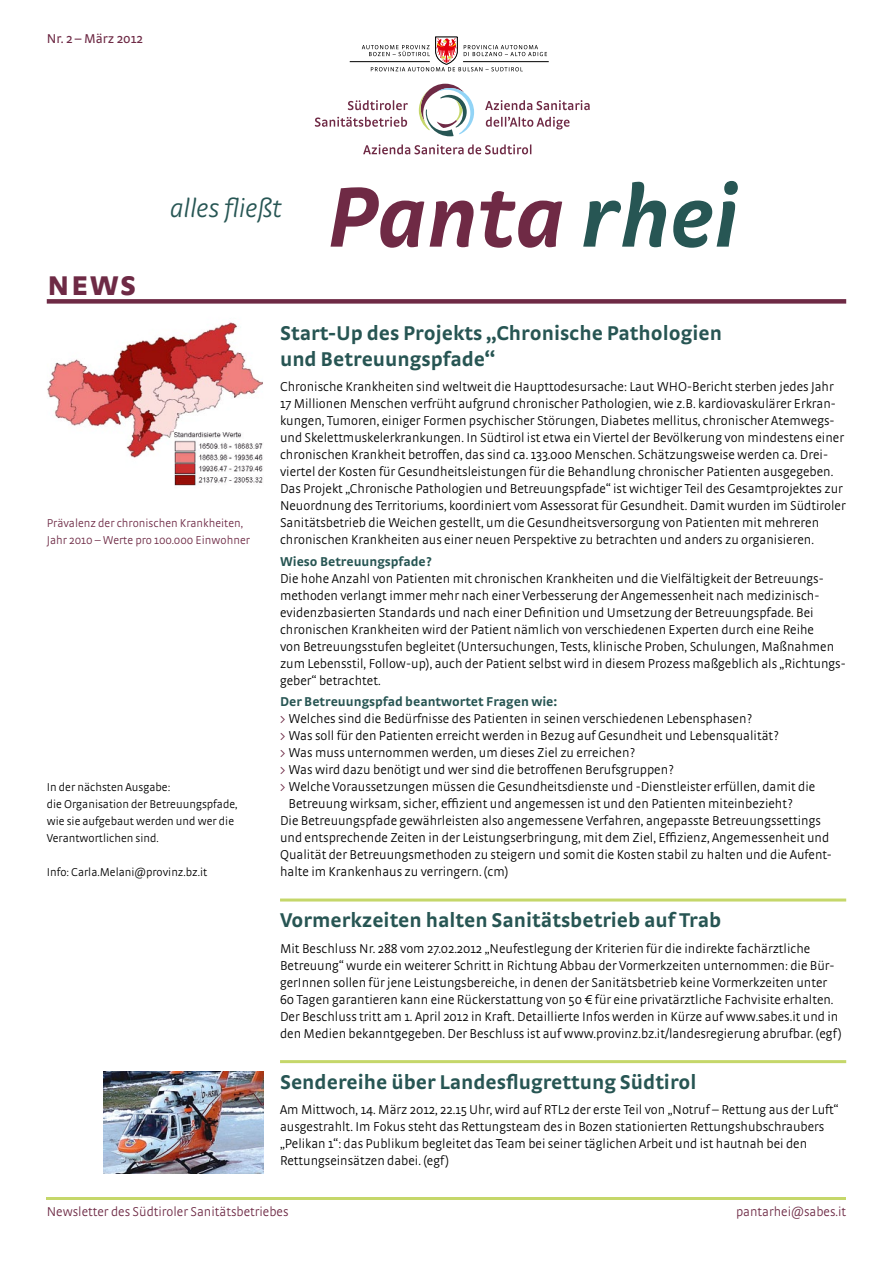
<style>
.page{position:relative;width:893px;height:1263px;background:#fff}
.page>*{position:absolute;margin:0;border:0;box-sizing:border-box;transform-origin:0 0}
.t1{font:italic 700 90px "Strada OT";color:#6f2a45}
.t2{font:700 36px "Strada OT";color:#6e2a45}
.t3{font:italic 300 27px "Strada OT";color:#275654}
.t4{font:700 21px/25.5px "Strada OT";color:#275553}
.t5{font:300 13.5px/17px "Strada OT";color:#000}
.t6{font:700 13.5px "Strada OT";color:#275553}
.t7{font:300 13.5px "Strada OT";color:#6e2a45}
.t8{font:13.5px "Strada OT";color:#6e2a45}
.t9{font:300 12px/17px "Strada OT";color:#000}
.t10{font:300 12px/17px "Strada OT";color:#6e2a45}
.s1{color:#275654}
.s2{color:#6e2a45}
</style>
<div class="page">
<img style="left:47px;top:322px;width:216px;height:136px">
<img style="left:174px;top:429px;width:89px;height:57px">
<img style="left:104px;top:1071px;width:159px;height:103px">
<hr style="left:47px;top:1197px;width:799px;height:2px;background:#c5d76a">
<hr style="left:350px;top:61px;width:80px;height:1px;background:#000">
<hr style="left:463px;top:61px;width:86px;height:1px;background:#000">
<svg style="left:485px;top:100px;width:105px;height:10px"></svg>
<svg style="left:486px;top:117px;width:83px;height:12px"></svg>
<svg style="left:348px;top:100px;width:60px;height:10px"></svg>
<svg style="left:315px;top:117px;width:92px;height:10px"></svg>
<svg style="left:363px;top:144px;width:168px;height:10px"></svg>
<svg style="left:419px;top:84px;width:55px;height:52px"></svg>
<svg style="left:362px;top:37px;width:185px;height:34px"></svg>
<div style="left:47px;top:299px;width:799px;height:5px;background:#6e2a45"></div>
<hr style="left:280px;top:898px;width:566px;height:3px;background:#c5d76a">
<hr style="left:280px;top:1060px;width:566px;height:3px;background:#c5d76a">
<p class="t8" style="left:47px;top:30px;width:98px">Nr. 2 – März 2012</p>
<h2 class="t2" style="left:47px;top:261px;width:91px">News</h2>
<h3 class="t3" style="left:170px;top:193px;width:113px">alles fließt</h3>
<h1 class="t1" style="left:327px;top:163px;width:413px">Panta <span class="s1">rhei</span></h1>
<p class="t10" style="left:47px;top:515px;width:205px">Prävalenz der chronischen Krankheiten,<br>Jahr 2010 – Werte pro 100.000 Einwohner</p>
<p class="t9" style="left:47px;top:779px;width:192px">In der nächsten Ausgabe:<br>die Organisation der Betreuungspfade, wie sie aufgebaut werden und wer die<br>Verantwortlichen sind.</p>
<p class="t9" style="left:47px;top:864px;width:162px">Info: Carla.Melani@provinz.bz.it</p>
<h3 class="t4" style="left:280px;top:320px;width:443px">Start-Up des Projekts „Chronische Pathologien und Betreuungspfade“</h3>
<p class="t5" style="left:280px;top:378px;width:567px">Chronische Krankheiten sind weltweit die Haupttodesursache: Laut WHO-Bericht sterben jedes Jahr 17 Millionen Menschen verfrüht aufgrund chronischer Pathologien, wie z.B. kardiovaskulärer Erkran&shy;kungen, Tumoren, einiger Formen psychischer Störungen, Diabetes mellitus, chronischer Atemwegs&shy;und Skelettmuskelerkrankungen. In Südtirol ist etwa ein Viertel der Bevölkerung von mindestens einer chronischen Krankheit betroffen, das sind ca. 133.000 Menschen. Schätzungsweise werden ca. Drei&shy;viertel der Kosten für Gesundheitsleistungen für die Behandlung chronischer Patienten ausgegeben.<br>Das Projekt „Chronische Pathologien und Betreuungspfade“ ist wichtiger Teil des Gesamtprojektes zur Neuordnung des Territoriums, koordiniert vom Assessorat für Gesundheit. Damit wurden im Südtiroler Sanitätsbetrieb die Weichen gestellt, um die Gesundheitsversorgung von Patienten mit mehreren chronischen Krankheiten aus einer neuen Perspektive zu betrachten und anders zu organisieren.</p>
<p class="t6" style="left:280px;top:553px;width:153px">Wieso Betreuungspfade?</p>
<p class="t5" style="left:280px;top:570px;width:567px">Die hohe Anzahl von Patienten mit chronischen Krankheiten und die Vielfältigkeit der Betreuungs&shy;methoden verlangt immer mehr nach einer Verbesserung der Angemessenheit nach medizinisch&shy;evidenzbasierten Standards und nach einer Definition und Umsetzung der Betreuungspfade. Bei chronischen Krankheiten wird der Patient nämlich von verschiedenen Experten durch eine Reihe<br>von Betreuungsstufen begleitet (Untersuchungen, Tests, klinische Proben, Schulungen, Maßnahmen zum Lebensstil, Follow-up), auch der Patient selbst wird in diesem Prozess maßgeblich als „Richtungs&shy;geber“ betrachtet.</p>
<p class="t6" style="left:280px;top:693px;width:279px">Der Betreuungspfad beantwortet Fragen wie:</p>
<p class="t5" style="left:280px;top:710px;width:474px"><span class="s2">&gt;</span> Welches sind die Bedürfnisse des Patienten in seinen verschiedenen Lebensphasen?</p>
<p class="t5" style="left:280px;top:727px;width:501px"><span class="s2">&gt;</span> Was soll für den Patienten erreicht werden in Bezug auf Gesundheit und Lebensqualität?</p>
<p class="t5" style="left:280px;top:744px;width:357px"><span class="s2">&gt;</span> Was muss unternommen werden, um dieses Ziel zu erreichen?</p>
<p class="t5" style="left:280px;top:761px;width:396px"><span class="s2">&gt;</span> Was wird dazu benötigt und wer sind die betroffenen Berufsgruppen?</p>
<p class="t5" style="left:280px;top:778px;width:537px"><span class="s2">&gt;</span> Welche Voraussetzungen müssen die Gesundheitsdienste und -Dienstleister erfüllen, damit die</p>
<p class="t5" style="left:289px;top:795px;width:506px">Betreuung wirksam, sicher, effizient und angemessen ist und den Patienten miteinbezieht?</p>
<p class="t5" style="left:280px;top:812px;width:542px">Die Betreuungspfade gewährleisten also angemessene Verfahren, angepasste Betreuungssettings</p>
<p class="t5" style="left:280px;top:829px;width:551px">und entsprechende Zeiten in der Leistungserbringung, mit dem Ziel, Effizienz, Angemessenheit und</p>
<p class="t5" style="left:280px;top:846px;width:553px">Qualität der Betreuungsmethoden zu steigern und somit die Kosten stabil zu halten und die Aufent-</p>
<p class="t5" style="left:280px;top:863px;width:230px">halte im Krankenhaus zu verringern. (cm)</p>
<h3 class="t4" style="left:280px;top:907px;width:443px">Vormerkzeiten halten Sanitätsbetrieb auf Trab</h3>
<p class="t5" style="left:280px;top:940px;width:563px">Mit Beschluss Nr. 288 vom 27.02.2012 „Neufestlegung der Kriterien für die indirekte fachärztliche Betreuung“ wurde ein weiterer Schritt in Richtung Abbau der Vormerkzeiten unternommen: die Bür&shy;gerInnen sollen für jene Leistungsbereiche, in denen der Sanitätsbetrieb keine Vormerkzeiten unter 60 Tagen garantieren kann eine Rückerstattung von 50 € für eine privatärztliche Fachvisite erhalten.<br>Der Beschluss tritt am 1. April 2012 in Kraft. Detaillierte Infos werden in Kürze auf www.sabes.it und in den Medien bekanntgegeben. Der Beschluss ist auf www.provinz.bz.it/landesregierung abrufbar. (egf)</p>
<h3 class="t4" style="left:280px;top:1069px;width:418px">Sendereihe über Landesflugrettung Südtirol</h3>
<p class="t5" style="left:280px;top:1101px;width:560px">Am Mittwoch, 14. März 2012, 22.15 Uhr, wird auf RTL2 der erste Teil von „Notruf – Rettung aus der Luft“ ausgestrahlt. Im Fokus steht das Rettungsteam des in Bozen stationierten Rettungshubschraubers „Pelikan 1“: das Publikum begleitet das Team bei seiner täglichen Arbeit und ist hautnah bei den Rettungseinsätzen dabei. (egf)</p>
<p class="t7" style="left:47px;top:1204px;width:243px">Newsletter des Südtiroler Sanitätsbetriebes</p>
<p class="t7" style="left:736px;top:1204px;width:112px">pantarhei@sabes.it</p>
</div>
